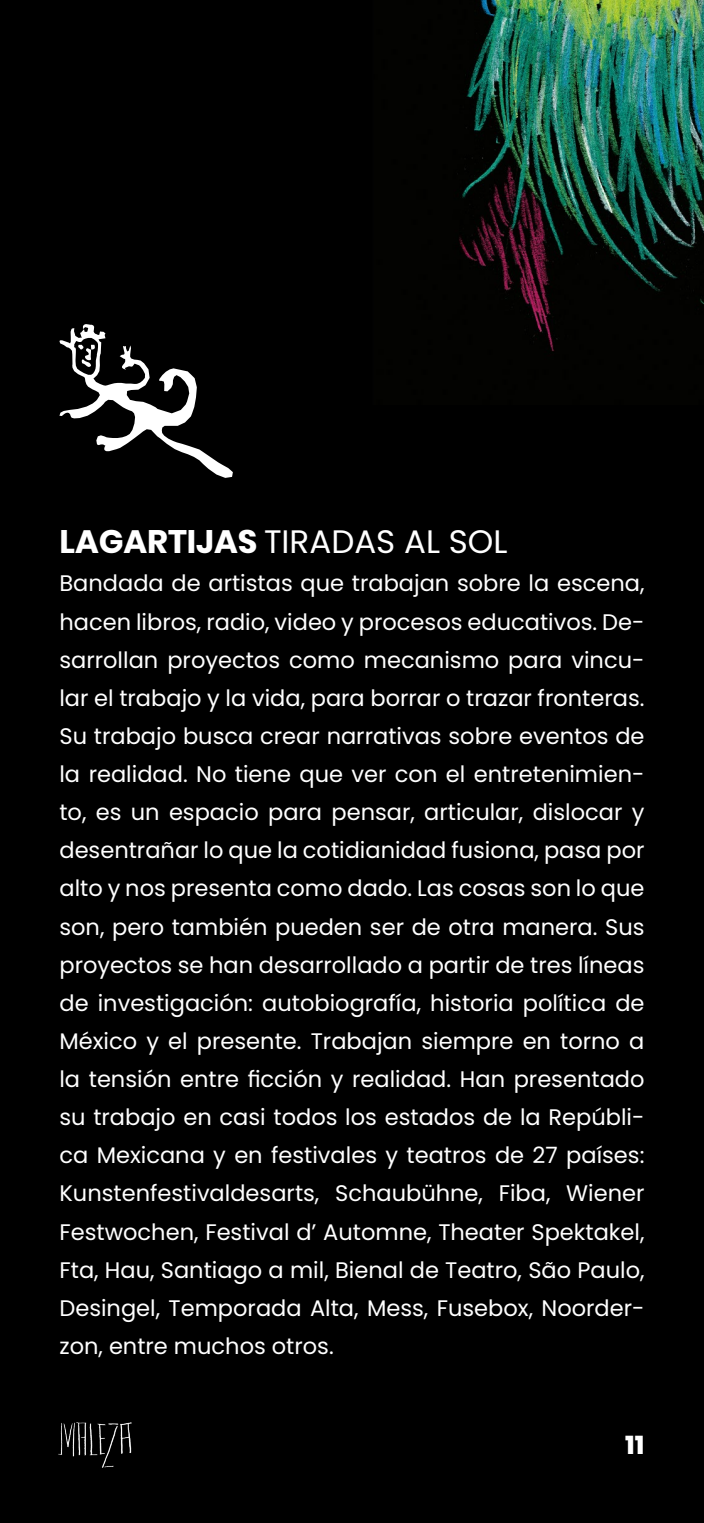
<style>
.page{position:relative;width:704px;height:1523px;background:#fff}
.page>*{position:absolute;margin:0;border:0;box-sizing:border-box;transform-origin:0 0}
.t1{font:32.5px "Poppins";color:#fff}
.t2{font:800 25px "Poppins";color:#fff}
.t3{font:22.5px/38.1px "Poppins";color:#fff;text-align:justify}
.s1{font-weight:700}
</style>
<div class="page">
<div style="left:0;top:0;width:703px;height:1522px;background:#000"></div>
<svg style="left:59px;top:324px;width:174px;height:154px"></svg>
<img style="left:459px;top:0;width:244px;height:352px">
<img style="left:58px;top:1422px;width:74px;height:46px">
<h1 class="t1" style="left:59px;top:523px;width:449px"><span class="s1">LAGARTIJAS</span> TIRADAS AL SOL</h1>
<p class="t3" style="left:59px;top:564px;width:586px">Bandada de artistas que trabajan sobre la escena, hacen libros, radio, video y procesos educativos. De&shy;sarrollan proyectos como mecanismo para vincu&shy;lar el trabajo y la vida, para borrar o trazar fronteras.<br>Su trabajo busca crear narrativas sobre eventos de la realidad. No tiene que ver con el entretenimien&shy;to, es un espacio para pensar, articular, dislocar y desentrañar lo que la cotidianidad fusiona, pasa por alto y nos presenta como dado. Las cosas son lo que son, pero también pueden ser de otra manera. Sus proyectos se han desarrollado a partir de tres líneas de investigación: autobiografía, historia política de México y el presente. Trabajan siempre en torno a la tensión entre ficción y realidad. Han presentado su trabajo en casi todos los estados de la Repúbli&shy;ca Mexicana y en festivales y teatros de 27 países:<br>Kunstenfestivaldesarts, Schaubühne, Fiba, Wiener Festwochen, Festival d’ Automne, Theater Spektakel, Fta, Hau, Santiago a mil, Bienal de Teatro, São Paulo, Desingel, Temporada Alta, Mess, Fusebox, Noorder&shy;zon, entre muchos otros.</p>
<p class="t2" style="left:624px;top:1430px;width:21px">11</p>
</div>
